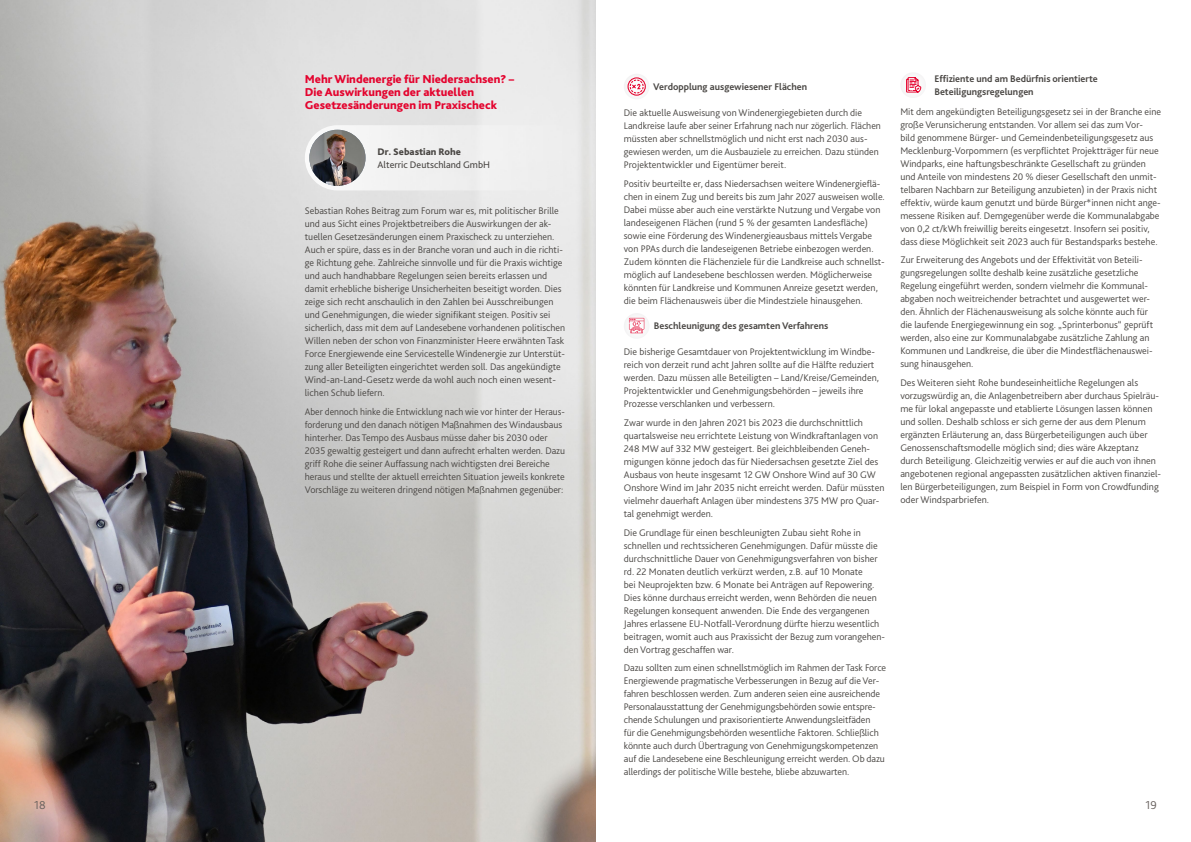
<style>
.page{position:relative;width:1191px;height:842px;background:#fff}
.page>*{position:absolute;margin:0;border:0;box-sizing:border-box;transform-origin:0 0}
.t1{font:800 12px/13px "Bliss Pro";color:#e4032e}
.t2{font:300 12px "Bliss Pro";color:#67605d}
.t3{font:300 10px/13px "Bliss Pro";color:#494643}
.t4{font:700 10px/13px "Bliss Pro";color:#494643}
.t5{font:10px "Bliss Pro";color:#494643}
.t6{font:800 10px "Bliss Pro";color:#494643}
</style>
<div class="page">
<div style="left:624px;top:74px;width:25px;height:25px;background:#f7f6f7;border-radius:50%"></div>
<svg style="left:627px;top:77px;width:19px;height:19px"></svg>
<svg style="left:624px;top:313px;width:25px;height:26px"></svg>
<svg style="left:629px;top:318px;width:15px;height:15px"></svg>
<img style="left:0;top:0;width:595px;height:842px">
<div style="left:305px;top:125px;width:262px;height:65px;background:#f0f0f0"></div>
<img style="left:309px;top:130px;width:56px;height:56px;border-radius:28px">
<div style="left:900px;top:72px;width:26px;height:26px;background:#f7f7f7;border-radius:50%"></div>
<svg style="left:906px;top:77px;width:15px;height:16px"></svg>
<p class="t1" style="left:305px;top:72px;width:211px">Mehr Windenergie für Niedersachsen? –<br>Die Auswirkungen der aktuellen<br>Gesetzesänderungen im Praxischeck</p>
<p class="t6" style="left:377px;top:146px;width:85px">Dr. Sebastian Rohe</p>
<p class="t5" style="left:377px;top:159px;width:114px">Alterric Deutschland GmbH</p>
<p class="t3" style="left:305px;top:204px;width:262px">Sebastian Rohes Beitrag zum Forum war es, mit politischer Brille und aus Sicht eines Projektbetreibers die Auswirkungen der ak&shy;tuellen Gesetzesänderungen einem Praxischeck zu unterziehen.<br>Auch er spüre, dass es in der Branche voran und auch in die richti&shy;ge Richtung gehe. Zahlreiche sinnvolle und für die Praxis wichtige und auch handhabbare Regelungen seien bereits erlassen und damit erhebliche bisherige Unsicherheiten beseitigt worden. Dies zeige sich recht anschaulich in den Zahlen bei Ausschreibungen und Genehmigungen, die wieder signifikant steigen. Positiv sei sicherlich, dass mit dem auf Landesebene vorhandenen politischen Willen neben der schon von Finanzminister Heere erwähnten Task Force Energiewende eine Servicestelle Windenergie zur Unterstüt&shy;zung aller Beteiligten eingerichtet werden soll. Das angekündigte Wind-an-Land-Gesetz werde da wohl auch noch einen wesent&shy;lichen Schub liefern.</p>
<p class="t3" style="left:305px;top:405px;width:262px">Aber dennoch hinke die Entwicklung nach wie vor hinter der Heraus&shy;forderung und den danach nötigen Maßnahmen des Windausbaus hinterher. Das Tempo des Ausbaus müsse daher bis 2030 oder 2035 gewaltig gesteigert und dann aufrecht erhalten werden. Dazu griff Rohe die seiner Auffassung nach wichtigsten drei Bereiche heraus und stellte der aktuell erreichten Situation jeweils konkrete Vorschläge zu weiteren dringend nötigen Maßnahmen gegenüber:</p>
<p class="t4" style="left:653px;top:80px;width:155px">Verdopplung ausgewiesener Flächen</p>
<p class="t3" style="left:624px;top:106px;width:258px">Die aktuelle Ausweisung von Windenergiegebieten durch die Landkreise laufe aber seiner Erfahrung nach nur zögerlich. Flächen müssten aber schnellstmöglich und nicht erst nach 2030 aus&shy;gewiesen werden, um die Ausbauziele zu erreichen. Dazu stünden Projektentwickler und Eigentümer bereit.</p>
<p class="t3" style="left:624px;top:177px;width:262px">Positiv beurteilte er, dass Niedersachsen weitere Windenergieflä&shy;chen in einem Zug und bereits bis zum Jahr 2027 ausweisen wolle.<br>Dabei müsse aber auch eine verstärkte Nutzung und Vergabe von landeseigenen Flächen (rund 5 % der gesamten Landesfläche) sowie eine Förderung des Windenergieausbaus mittels Vergabe von PPAs durch die landeseigenen Betriebe einbezogen werden.<br>Zudem könnten die Flächenziele für die Landkreise auch schnellst&shy;möglich auf Landesebene beschlossen werden. Möglicherweise könnten für Landkreise und Kommunen Anreize gesetzt werden, die beim Flächenausweis über die Mindestziele hinausgehen.</p>
<p class="t4" style="left:654px;top:319px;width:176px">Beschleunigung des gesamten Verfahrens</p>
<p class="t3" style="left:624px;top:345px;width:257px">Die bisherige Gesamtdauer von Projektentwicklung im Windbe&shy;reich von derzeit rund acht Jahren sollte auf die Hälfte reduziert werden. Dazu müssen alle Beteiligten – Land/Kreise/Gemeinden, Projektentwickler und Genehmigungsbehörden – jeweils ihre Prozesse verschlanken und verbessern.</p>
<p class="t3" style="left:624px;top:416px;width:262px">Zwar wurde in den Jahren 2021 bis 2023 die durchschnittlich quartalsweise neu errichtete Leistung von Windkraftanlagen von 248 MW auf 332 MW gesteigert. Bei gleichbleibenden Geneh&shy;migungen könne jedoch das für Niedersachsen gesetzte Ziel des Ausbaus von heute insgesamt 12 GW Onshore Wind auf 30 GW Onshore Wind im Jahr 2035 nicht erreicht werden. Dafür müssten vielmehr dauerhaft Anlagen über mindestens 375 MW pro Quar&shy;tal genehmigt werden.</p>
<p class="t3" style="left:624px;top:526px;width:263px">Die Grundlage für einen beschleunigten Zubau sieht Rohe in schnellen und rechtssicheren Genehmigungen. Dafür müsste die durchschnittliche Dauer von Genehmigungsverfahren von bisher rd. 22 Monaten deutlich verkürzt werden, z.B. auf 10 Monate<br>bei Neuprojekten bzw. 6 Monate bei Anträgen auf Repowering.<br>Dies könne durchaus erreicht werden, wenn Behörden die neuen Regelungen konsequent anwenden. Die Ende des vergangenen Jahres erlassene EU-Notfall-Verordnung dürfte hierzu wesentlich beitragen, womit auch aus Praxissicht der Bezug zum vorangehen&shy;den Vortrag geschaffen war.</p>
<p class="t3" style="left:624px;top:661px;width:264px">Dazu sollten zum einen schnellstmöglich im Rahmen der Task Force Energiewende pragmatische Verbesserungen in Bezug auf die Ver&shy;fahren beschlossen werden. Zum anderen seien eine ausreichende Personalausstattung der Genehmigungsbehörden sowie entspre&shy;chende Schulungen und praxisorientierte Anwendungsleitfäden<br>für die Genehmigungsbehörden wesentliche Faktoren. Schließlich könnte auch durch Übertragung von Genehmigungskompetenzen auf die Landesebene eine Beschleunigung erreicht werden. Ob dazu allerdings der politische Wille bestehe, bliebe abzuwarten.</p>
<p class="t4" style="left:934px;top:72px;width:165px">Effiziente und am Bedürfnis orientierte<br>Beteiligungsregelungen</p>
<p class="t3" style="left:900px;top:105px;width:262px">Mit dem angekündigten Beteiligungsgesetz sei in der Branche eine große Verunsicherung entstanden. Vor allem sei das zum Vor-<br>bild genommene Bürger- und Gemeindenbeteiligungsgesetz aus Mecklenburg-Vorpommern (es verpflichtet Projektträger für neue Windparks, eine haftungsbeschränkte Gesellschaft zu gründen und Anteile von mindestens 20 % dieser Gesellschaft den unmit&shy;telbaren Nachbarn zur Beteiligung anzubieten) in der Praxis nicht effektiv, würde kaum genutzt und bürde Bürger*innen nicht ange&shy;messene Risiken auf. Demgegenüber werde die Kommunalabgabe von 0,2 ct/kWh freiwillig bereits eingesetzt. Insofern sei positiv, dass diese Möglichkeit seit 2023 auch für Bestandsparks bestehe.</p>
<p class="t3" style="left:900px;top:253px;width:254px">Zur Erweiterung des Angebots und der Effektivität von Beteili&shy;gungsregelungen sollte deshalb keine zusätzliche gesetzliche Regelung eingeführt werden, sondern vielmehr die Kommunal&shy;abgaben noch weitreichender betrachtet und ausgewertet wer&shy;den. Ähnlich der Flächenausweisung als solche könnte auch für die laufende Energiegewinnung ein sog. „Sprinterbonus“ geprüft werden, also eine zur Kommunalabgabe zusätzliche Zahlung an Kommunen und Landkreise, die über die Mindestflächenauswei&shy;sung hinausgehen.</p>
<p class="t3" style="left:900px;top:376px;width:262px">Des Weiteren sieht Rohe bundeseinheitliche Regelungen als vorzugswürdig an, die Anlagenbetreibern aber durchaus Spielräu&shy;me für lokal angepasste und etablierte Lösungen lassen können und sollen. Deshalb schloss er sich gerne der aus dem Plenum ergänzten Erläuterung an, dass Bürgerbeteiligungen auch über Genossenschaftsmodelle möglich sind; dies wäre Akzeptanz durch Beteiligung. Gleichzeitig verwies er auf die auch von ihnen angebotenen regional angepassten zusätzlichen aktiven finanziel&shy;len Bürgerbeteiligungen, zum Beispiel in Form von Crowdfunding oder Windsparbriefen.</p>
<p class="t2" style="left:34px;top:798px;width:13px">18</p>
<p class="t2" style="left:1145px;top:798px;width:13px">19</p>
</div>
